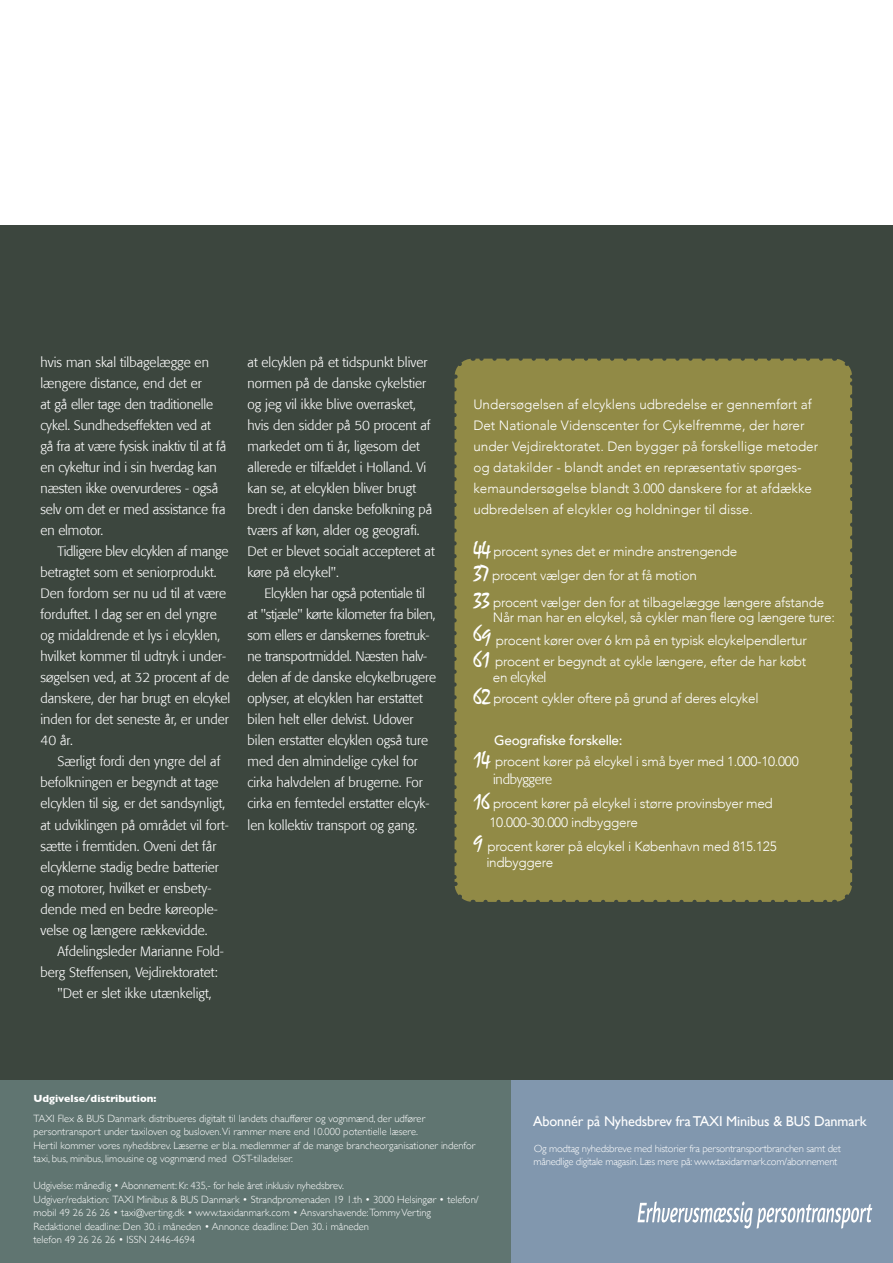
<style>
.page{position:relative;width:893px;height:1263px;background:#fff}
.page>*{position:absolute;margin:0;border:0;box-sizing:border-box;transform-origin:0 0}
.Ny_billedtekst{font:14.25px "Gill Sans";letter-spacing:-.01em;color:#fff}
.Brød_med_indryk{font:300 13.5px/21px "Formata";color:#fff}
.Brød_med_indryk-2{font:300 13.5px "Avenir";letter-spacing:-.02em;color:#fff}
.Brød_med_indryk-3{font:300 13.5px "Avenir";color:#fff}
.Brød_med_indryk-4{font:500 13.5px "Avenir";letter-spacing:-.02em;color:#fff}
.Brød{font:300 13.5px "Formata";letter-spacing:-.02em;color:#fff}
.Brød_med_indryk-5{font:300 13.5px "Formata";letter-spacing:-.02em;color:#fff}
.Ny_billedtekst-2{font:300 10.5px/13.5px "Gill Sans";color:#fff}
.Ny_billedtekst-3{font:300 10.5px "Gill Sans";letter-spacing:-.02em;color:#fff}
.Ny_billedtekst-4{font:700 10.5px "Gill Sans";color:#fff}
.s1{font-family:"Mistral";font-weight:400;font-size:22.5px}
.s2{font-family:"Avenir"}
</style>
<div class="page">
<div style="left:0;top:225px;width:893px;height:855px;background:#3c463e"></div>
<div style="left:0;top:1080px;width:513px;height:183px;background:#607571"></div>
<div style="left:512px;top:1080px;width:381px;height:183px;background:#8197ae"></div>
<svg style="left:637px;top:1201px;width:235px;height:27px"></svg>
<div style="left:455px;top:359px;width:397px;height:543px;background:#918a46;border-radius:18px"></div>
<svg style="left:485px;top:900px;width:343px;height:2px"></svg>
<svg style="left:454px;top:360px;width:12px;height:19px"></svg>
<svg style="left:454px;top:389px;width:20px;height:513px"></svg>
<svg style="left:841px;top:882px;width:11px;height:19px"></svg>
<svg style="left:834px;top:359px;width:19px;height:512px"></svg>
<svg style="left:473px;top:358px;width:348px;height:3px"></svg>
<p class="Brød_med_indryk" style="left:40px;top:352px;width:187px">hvis man skal tilbagelægge en længere distance, end det er<br>at gå eller tage den traditionelle cykel. Sundhedseffekten ved at gå fra at være fysisk inaktiv til at få en cykeltur ind i sin hverdag kan næsten ikke overvurderes - også selv om det er med assistance fra en elmotor.</p>
<p class="Brød_med_indryk" style="left:40px;top:541px;width:191px;text-indent:17px">Tidligere blev elcyklen af mange betragtet som et seniorprodukt.<br>Den fordom ser nu ud til at være forduftet. I dag ser en del yngre og midaldrende et lys i elcyklen, hvilket kommer til udtryk i under&shy;søgelsen ved, at 32 procent af de danskere, der har brugt en elcykel inden for det seneste år, er under<br>40 år.</p>
<p class="Brød_med_indryk" style="left:40px;top:751px;width:190px;text-indent:17px">Særligt fordi den yngre del af befolkningen er begyndt at tage elcyklen til sig, er det sandsynligt, at udviklingen på området vil fort&shy;sætte i fremtiden. Oveni det får elcyklerne stadig bedre batterier og motorer, hvilket er ensbety&shy;dende med en bedre køreople&shy;velse og længere rækkevidde.</p>
<p class="Brød_med_indryk" style="left:40px;top:940px;width:185px;text-indent:17px">Afdelingsleder Marianne Fold&shy;berg Steffensen, Vejdirektoratet:</p>
<p class="Brød_med_indryk" style="left:58px;top:982px;width:156px">"Det er slet ikke utænkeligt,</p>
<p class="Brød_med_indryk" style="left:248px;top:352px;width:189px">at elcyklen på et tidspunkt bliver normen på de danske cykelstier og jeg vil ikke blive overrasket, hvis den sidder på 50 procent af markedet om ti år, ligesom det allerede er tilfældet i Holland. Vi kan se, at elcyklen bliver brugt bredt i den danske befolkning på tværs af køn, alder og geografi.<br>Det er blevet socialt accepteret at køre på elcykel".</p>
<p class="Brød_med_indryk" style="left:248px;top:583px;width:190px;text-indent:17px">Elcyklen har også potentiale til at "stjæle" kørte kilometer fra bilen, som ellers er danskernes foretruk&shy;ne transportmiddel. Næsten halv&shy;delen af de danske elcykelbrugere oplyser, at elcyklen har erstattet bilen helt eller delvist. Udover bilen erstatter elcyklen også ture med den almindelige cykel for cirka halvdelen af brugerne. For cirka en femtedel erstatter elcyk&shy;len kollektiv transport og gang.</p>
<p class="Brød_med_indryk-3" style="left:473px;top:397px;width:340px">Undersøgelsen af elcyklens udbredelse er gennemført af</p>
<p class="Brød_med_indryk-3" style="left:473px;top:418px;width:333px">Det Nationale Videnscenter for Cykelfremme, der hører</p>
<p class="Brød_med_indryk-3" style="left:473px;top:439px;width:346px">under Vejdirektoratet. Den bygger på forskellige metoder</p>
<p class="Brød_med_indryk-3" style="left:473px;top:460px;width:330px">og datakilder - blandt andet en repræsentativ spørges-</p>
<p class="Brød_med_indryk-3" style="left:473px;top:481px;width:340px">kemaundersøgelse blandt 3.000 danskere for at afdække</p>
<p class="Brød_med_indryk-3" style="left:473px;top:502px;width:281px">udbredelsen af elcykler og holdninger til disse.</p>
<p class="Brød_med_indryk-2" style="left:473px;top:544px;width:265px"><span class="s1">44</span> procent synes det er mindre anstrengende</p>
<p class="Brød_med_indryk-2" style="left:473px;top:568px;width:225px"><span class="s1">37</span> procent vælger den for at få motion</p>
<p class="Brød_med_indryk-2" style="left:473px;top:595px;width:352px"><span class="s1">33</span> procent vælger den for at tilbagelægge længere afstande</p>
<p class="Brød_med_indryk-2" style="left:493px;top:610px;width:344px">Når man har en elcykel, så cykler man flere og længere ture:</p>
<p class="Brød_med_indryk-2" style="left:473px;top:632px;width:335px"><sup>6</sup><span class="s1">9</span> procent kører over 6 km på en typisk elcykelpendlertur</p>
<p class="Brød_med_indryk-2" style="left:473px;top:653px;width:334px"><span class="s1">61</span> procent er begyndt at cykle længere, efter de har købt</p>
<p class="Brød_med_indryk-5" style="left:493px;top:670px;width:55px"><span class="s2">en</span> elcykel</p>
<p class="Brød_med_indryk-2" style="left:473px;top:691px;width:287px"><span class="s1">62</span> procent cykler oftere på grund af deres elcykel</p>
<p class="Brød_med_indryk-4" style="left:494px;top:729px;width:130px">Geografiske forskelle:</p>
<p class="Brød_med_indryk-2" style="left:473px;top:754px;width:327px"><span class="s1">14</span> procent kører på elcykel i små byer med 1.000-10.000</p>
<p class="Brød" style="left:493px;top:772px;width:61px">indbyggere</p>
<p class="Brød_med_indryk-2" style="left:473px;top:796px;width:301px"><span class="s1">16</span> procent kører på elcykel i større provinsbyer med</p>
<p class="Brød_med_indryk-2" style="left:490px;top:814px;width:150px">10.000-30.000 indbyggere</p>
<p class="Brød_med_indryk-2" style="left:473px;top:838px;width:305px"><span class="s1">9</span> procent kører på elcykel i København med 815.125</p>
<p class="Brød_med_indryk-2" style="left:486px;top:854px;width:68px">indbyggere</p>
<p class="Ny_billedtekst-4" style="left:33px;top:1090px;width:124px">Udgivelse/distribution:</p>
<p class="Ny_billedtekst-2" style="left:33px;top:1111px;width:393px">TAXI Flex &amp; BUS Danmark distribueres digitalt til landets chauffører og vognmænd, der udfører</p>
<p class="Ny_billedtekst-2" style="left:33px;top:1124px;width:386px">persontransport under taxiloven og busloven.Vi rammer mere end 10.000 potentielle læsere.</p>
<p class="Ny_billedtekst-2" style="left:33px;top:1138px;width:443px">Hertil kommer vores nyhedsbrev. Læserne er bl.a. medlemmer af de mange brancheorganisationer indenfor taxi, bus, minibus, limousine og vognmænd med OST-tilladelser.</p>
<p class="Ny_billedtekst-2" style="left:33px;top:1178px;width:312px">Udgivelse: månedlig • Abonnement: Kr. 435,- for hele året inklusiv nyhedsbrev.</p>
<p class="Ny_billedtekst-2" style="left:33px;top:1192px;width:447px">Udgiver/redaktion: TAXI Minibus &amp; BUS Danmark • Strandpromenaden 19 1.th • 3000 Helsingør • telefon/ mobil 49 26 26 26 • taxi@verting.dk • www.taxidanmark.com • Ansvarshavende:Tommy Verting</p>
<p class="Ny_billedtekst-2" style="left:33px;top:1219px;width:337px">Redaktionel deadline: Den 30. i måneden • Annonce deadline: Den 30. i måneden</p>
<p class="Ny_billedtekst-2" style="left:33px;top:1232px;width:163px">telefon 49 26 26 26 • ISSN 2446-4694</p>
<p class="Ny_billedtekst" style="left:533px;top:1113px;width:335px">Abonnér på Nyhedsbrev fra TAXI Minibus &amp; BUS Danmark</p>
<p class="Ny_billedtekst-3" style="left:534px;top:1140px;width:309px">Og modtag nyhedsbreve med historier fra persontransportbranchen samt det</p>
<p class="Ny_billedtekst-3" style="left:534px;top:1154px;width:305px">månedlige digitale magasin. Læs mere på: www.taxidanmark.com/abonnement</p>
</div>
